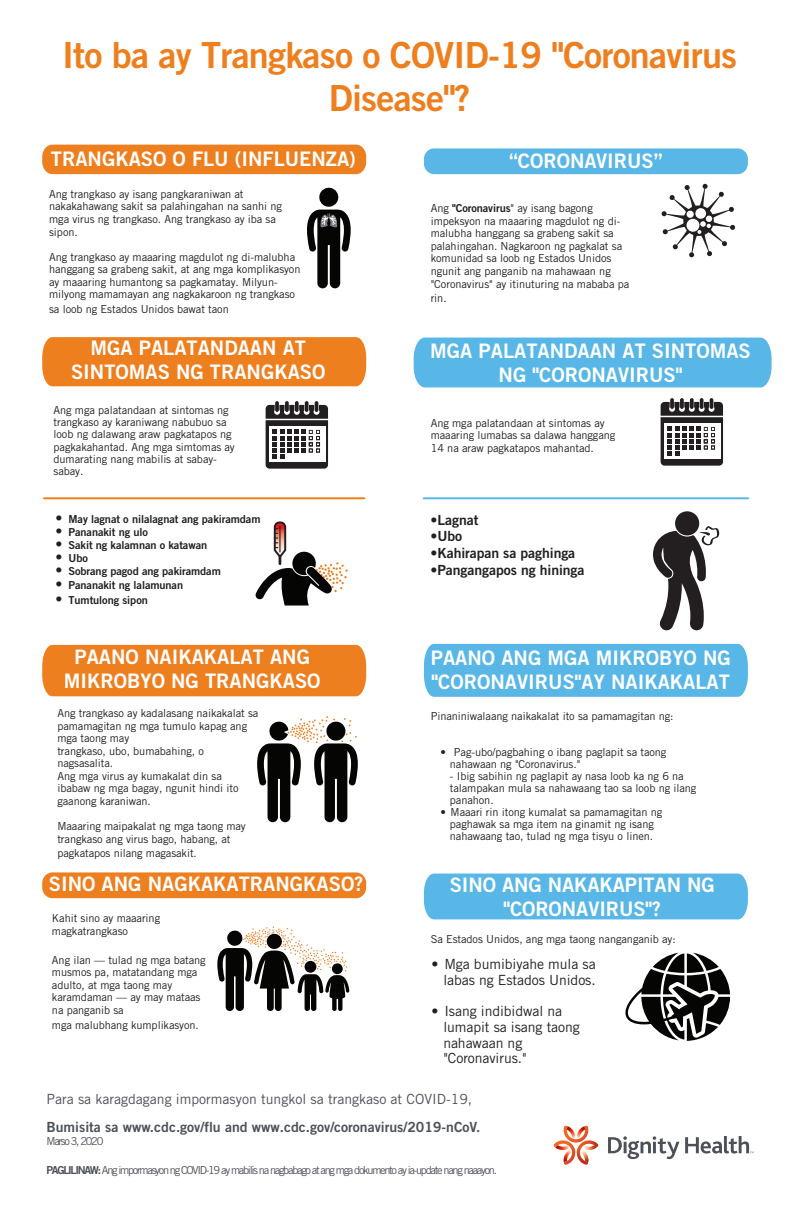
<style>
.page{position:relative;width:792px;height:1224px;background:#fff}
.page>*{position:absolute;margin:0;border:0;box-sizing:border-box;transform-origin:0 0}
.t1{font:36px/43.2px "Trade Gothic LT Std Bd 2";letter-spacing:-.02em;color:#ee7f1f;text-align:center}
.t2{font:20px/24px "Trade Gothic LT Std Bd 2";color:#fff;text-align:center}
.t3{font:14px/15.8px "Trade Gothic LT Std";letter-spacing:-.005em;color:#231f20;text-align:right}
.t4{font:14px "Trade Gothic LT Std Bd 2";color:#4c5159}
.t5{font:14px "Trade Gothic LT Std";color:#4c5159}
.t6{font:14px "Trade Gothic LT Std Bd 2";letter-spacing:-.005em;color:#231f20}
.t7{font:11px/12.6px "Trade Gothic LT Std";letter-spacing:-.005em;color:#231f20}
.t8{font:11px "Trade Gothic LT Std Bd 2";letter-spacing:-.005em;color:#231f20}
.t9{font:11px "Trade Gothic LT Std";letter-spacing:-.115em;color:#4c5159}
.s1{font-size:14px}
.s2{font-family:"Trade Gothic LT Std Bd 2"}
</style>
<div class="page">
<div style="left:42px;top:145px;width:324px;height:29px;background:#ee7f1f"></div>
<div style="left:42px;top:337px;width:324px;height:49px;background:#ee7f1f"></div>
<div style="left:42px;top:645px;width:324px;height:51px;background:#ee7f1f"></div>
<div style="left:42px;top:872px;width:324px;height:26px;background:#ee7f1f;border-radius:10px"></div>
<div style="left:424px;top:148px;width:324px;height:26px;background:#58b7e7;border-radius:10px"></div>
<div style="left:414px;top:338px;width:358px;height:49px;background:#58b7e7"></div>
<div style="left:424px;top:644px;width:324px;height:53px;background:#58b7e7"></div>
<div style="left:424px;top:874px;width:324px;height:45px;background:#58b7e7"></div>
<svg style="left:608px;top:1136px;width:71px;height:23px"></svg>
<svg style="left:685px;top:1136px;width:68px;height:18px"></svg>
<svg style="left:554px;top:1126px;width:44px;height:39px"></svg>
<svg style="left:662px;top:184px;width:73px;height:73px"></svg>
<svg style="left:307px;top:187px;width:44px;height:101px"></svg>
<hr style="left:44px;top:497px;width:320px;height:2px;background:#ee7f1f">
<hr style="left:424px;top:497px;width:324px;height:2px;background:#58b7e7">
<svg style="left:625px;top:953px;width:105px;height:88px"></svg>
<div style="left:675px;top:511px;width:24px;height:24px;background:#231f20;border-radius:50%"></div>
<svg style="left:653px;top:525px;width:66px;height:105px"></svg>
<svg style="left:266px;top:401px;width:62px;height:68px"></svg>
<svg style="left:256px;top:522px;width:92px;height:84px"></svg>
<svg style="left:661px;top:398px;width:62px;height:68px"></svg>
<svg style="left:257px;top:716px;width:101px;height:106px"></svg>
<svg style="left:217px;top:926px;width:132px;height:85px"></svg>
<h1 class="t1" style="left:62px;top:33px;width:677px">Ito ba ay Trangkaso o COVID-19 "Coronavirus<br>Disease"?</h1>
<h2 class="t2" style="left:51px;top:147px;width:306px">TRANGKASO O FLU (INFLUENZA)</h2>
<p class="t7" style="left:49px;top:188px;width:234px">Ang trangkaso ay isang pangkaraniwan at nakakahawang sakit sa palahingahan na sanhi ng mga virus ng trangkaso. Ang trangkaso ay iba sa sipon.</p>
<p class="t7" style="left:49px;top:250px;width:253px">Ang trangkaso ay maaaring magdulot ng di-malubha hanggang sa grabeng sakit, at ang mga komplikasyon ay maaaring humantong sa pagkamatay. Milyun&shy;milyong mamamayan ang nagkakaroon ng trangkaso</p>
<p class="t7" style="left:49px;top:303px;width:181px">sa loob ng Estados Unidos bawat taon</p>
<h2 class="t2" style="left:71px;top:335px;width:256px">MGA PALATANDAAN AT<br>SINTOMAS NG TRANGKASO</h2>
<p class="t7" style="left:54px;top:403px;width:183px">Ang mga palatandaan at sintomas ng trangkaso ay karaniwang nabubuo sa loob ng dalawang araw pagkatapos ng pagkakahantad. Ang mga simtomas ay dumarating nang mabilis at sabay&shy;sabay.</p>
<p class="t8" style="left:56px;top:512px;width:207px"><span class="s1">•</span> May lagnat o nilalagnat ang pakiramdam</p>
<p class="t8" style="left:56px;top:525px;width:94px"><span class="s1">•</span> Pananakit ng ulo</p>
<p class="t8" style="left:56px;top:538px;width:153px"><span class="s1">•</span> Sakit ng kalamnan o katawan</p>
<p class="t8" style="left:56px;top:551px;width:34px"><span class="s1">•</span> Ubo</p>
<p class="t8" style="left:56px;top:565px;width:167px"><span class="s1">•</span> Sobrang pagod ang pakiramdam</p>
<p class="t8" style="left:56px;top:578px;width:129px"><span class="s1">•</span> Pananakit ng lalamunan</p>
<p class="t8" style="left:56px;top:593px;width:94px"><span class="s1">•</span> Tumtulong sipon</p>
<h2 class="t2" style="left:64px;top:645px;width:258px">PAANO NAIKAKALAT ANG<br>MIKROBYO NG TRANGKASO</h2>
<p class="t7" style="left:57px;top:707px;width:202px">Ang trangkaso ay kadalasang naikakalat sa pamamagitan ng mga tumulo kapag ang mga taong may<br>trangkaso, ubo, bumabahing, o nagsasalita.<br>Ang mga virus ay kumakalat din sa<br>ibabaw ng mga bagay, ngunit hindi ito gaanong karaniwan.</p>
<p class="t7" style="left:57px;top:820px;width:190px">Maaaring maipakalat ng mga taong may trangkaso ang virus bago, habang, at</p>
<p class="t7" style="left:57px;top:847px;width:141px">pagkatapos nilang magasakit.</p>
<h2 class="t2" style="left:49px;top:872px;width:316px">SINO ANG NAGKAKATRANGKASO?</h2>
<p class="t7" style="left:52px;top:911px;width:110px;line-height:13.2px">Kahit sino ay maaaring magkatrangkaso</p>
<p class="t7" style="left:52px;top:953px;width:155px">Ang ilan — tulad ng mga batang musmos pa, matatandang mga adulto, at mga taong may karamdaman — ay may mataas na panganib sa</p>
<p class="t7" style="left:52px;top:1018px;width:148px">mga malubhang kumplikasyon.</p>
<h2 class="t2" style="left:509px;top:148px;width:155px">“CORONAVIRUS”</h2>
<p class="t7" style="left:431px;top:202px;width:200px">Ang <span class="s2">"Coronavirus</span>" ay isang bagong impeksyon na maaaring magdulot ng di&shy;malubha hanggang sa grabeng sakit sa palahingahan. Nagkaroon ng pagkalat sa komunidad sa loob ng Estados Unidos ngunit ang panganib na mahawaan ng "Coronavirus" ay itinuturing na mababa pa</p>
<p class="t7" style="left:431px;top:292px;width:17px">rin.</p>
<h2 class="t2" style="left:430px;top:338px;width:322px">MGA PALATANDAAN AT SINTOMAS<br>NG "CORONAVIRUS"</h2>
<p class="t7" style="left:431px;top:416px;width:186px">Ang mga palatandaan at sintomas ay maaaring lumabas sa dalawa hanggang<br>14 na araw pagkatapos mahantad.</p>
<p class="t6" style="left:431px;top:511px;width:49px">•Lagnat</p>
<p class="t6" style="left:431px;top:528px;width:33px">•Ubo</p>
<p class="t6" style="left:431px;top:544px;width:146px">•Kahirapan sa paghinga</p>
<p class="t6" style="left:431px;top:561px;width:156px">•Pangangapos ng hininga</p>
<h2 class="t2" style="left:431px;top:646px;width:301px;text-align:left">PAANO ANG MGA MIKROBYO NG "CORONAVIRUS"AY NAIKAKALAT</h2>
<p class="t7" style="left:431px;top:709px;width:244px">Pinaniniwalaang naikakalat ito sa pamamagitan ng:</p>
<p class="t7" style="left:450px;top:746px;width:218px;line-height:12px;text-indent:-9px">• Pag-ubo/pagbahing o ibang paglapit sa taong nahawaan ng "Coronavirus."</p>
<p class="t7" style="left:450px;top:770px;width:248px;line-height:12px">- Ibig sabihin ng paglapit ay nasa loob ka ng 6 na talampakan mula sa nahawaang tao sa loob ng ilang panahon.</p>
<p class="t7" style="left:441px;top:806px;width:223px;line-height:12px;text-align:center">• Maaari rin itong kumalat sa pamamagitan ng paghawak sa mga item na ginamit ng isang nahawaang tao, tulad ng mga tisyu o linen.</p>
<h2 class="t2" style="left:450px;top:873px;width:266px">SINO ANG NAKAKAPITAN NG "CORONAVIRUS"?</h2>
<p class="t7" style="left:431px;top:932px;width:247px">Sa Estados Unidos, ang mga taong nanganganib ay:</p>
<p class="t3" style="left:431px;top:956px;width:166px">• Mga bumibiyahe mula sa labas ng Estados Unidos.</p>
<p class="t3" style="left:443px;top:1003px;width:138px;text-align:left;text-indent:-12px">• Isang indibidwal na lumapit sa isang taong nahawaan ng "Coronavirus."</p>
<p class="t5" style="left:47px;top:1090px;width:427px">Para sa karagdagang impormasyon tungkol sa trangkaso at COVID-19,</p>
<p class="t4" style="left:47px;top:1118px;width:435px">Bumisita sa www.cdc.gov/flu and www.cdc.gov/coronavirus/2019-nCoV.</p>
<p class="t9" style="left:47px;top:1135px;width:58px">Marso 3, 2020</p>
<p class="t9" style="left:47px;top:1163px;width:452px"><span class="s2">PAGLILINAW:</span> Ang impormasyon ng COVID-19 ay mabilis na nagbabago at ang mga dokumento ay ia-update nang naaayon.</p>
</div>
